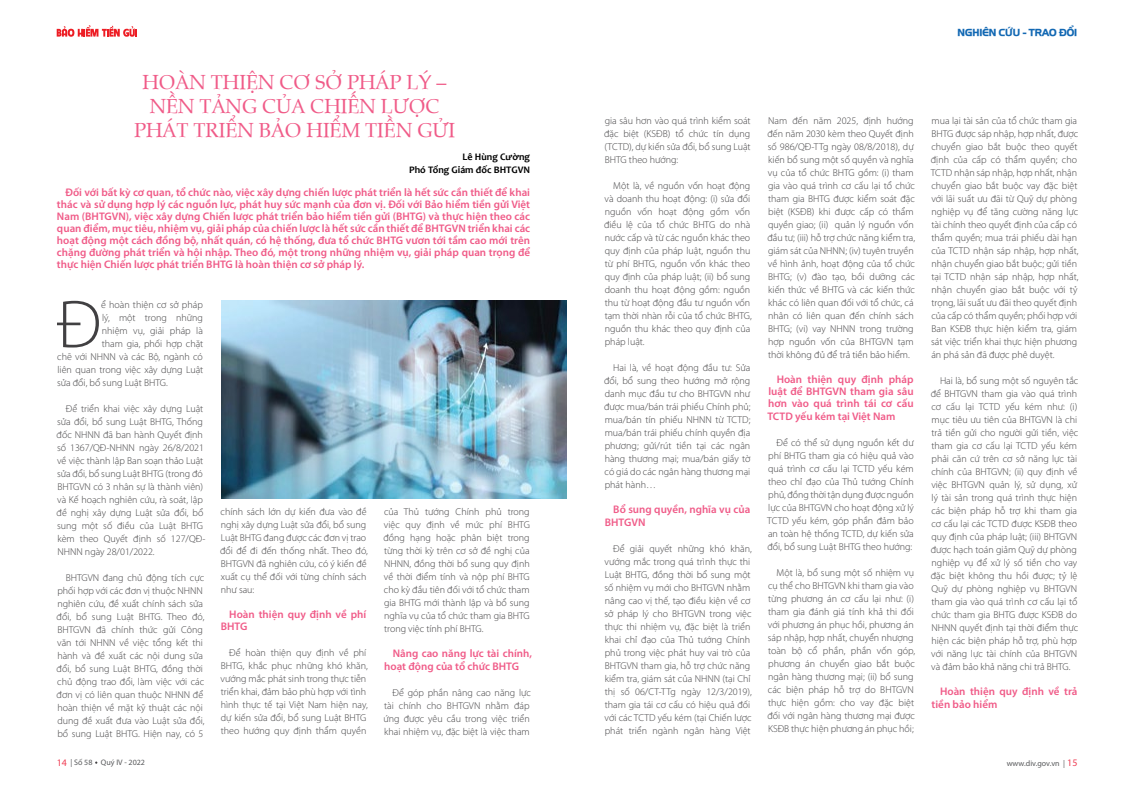
<style>
.page{position:relative;width:1134px;height:794px;background:#fff}
.page>*{position:absolute;margin:0;border:0;box-sizing:border-box;transform-origin:0 0}
.t1{font:300 67.9px "Myriad Pro";color:#414042}
.t2{font:20px/24px "UVN Viet Sach";color:#f05b88;text-align:center}
.t3{font:600 11px/12px "Myriad Pro";color:#f05b88}
.t4{font:300 10px/13px "Myriad Pro";color:#414042}
.t5{font:700 10px/13px "Candara";color:#000;text-align:right}
.t6{font:10px "UTM Hanzel";color:#1268b3}
.t7{font:8px "Myriad Pro";color:#58595b}
.s1{font-size:10px;color:#ef4056}
</style>
<div class="page">
<svg style="left:57px;top:25px;width:80px;height:12px"></svg>
<img style="left:221px;top:300px;width:346px;height:198px">
<h2 class="t2" style="left:134px;top:68px;width:322px">HOÀN THIỆN CƠ SỞ PHÁP LÝ –<br>NỀN TẢNG CỦA CHIẾN LƯỢC<br>PHÁT TRIỂN BẢO HIỂM TIỀN GỬI</h2>
<p class="t5" style="left:409px;top:150px;width:122px">Lê Hùng Cường<br>Phó Tổng Giám đốc BHTGVN</p>
<p class="t3" style="left:57px;top:186px;width:475px;text-align:justify;text-indent:9px">Đối với bất kỳ cơ quan, tổ chức nào, việc xây dựng chiến lược phát triển là hết sức cần thiết để khai thác và sử dụng hợp lý các nguồn lực, phát huy sức mạnh của đơn vị. Đối với Bảo hiểm tiền gửi Việt Nam (BHTGVN), việc xây dựng Chiến lược phát triển bảo hiểm tiền gửi (BHTG) và thực hiện theo các quan điểm, mục tiêu, nhiệm vụ, giải pháp của chiến lược là hết sức cần thiết để BHTGVN triển khai các hoạt động một cách đồng bộ, nhất quán, có hệ thống, đưa tổ chức BHTG vươn tới tầm cao mới trên chặng đường phát triển và hội nhập. Theo đó, một trong những nhiệm vụ, giải pháp quan trọng để thực hiện Chiến lược phát triển BHTG là hoàn thiện cơ sở pháp lý.</p>
<h1 class="t1" style="left:57px;top:283px;width:46px">Đ</h1>
<p class="t4" style="left:101px;top:298px;width:103px">ể hoàn thiện cơ sở pháp</p>
<p class="t4" style="left:102px;top:311px;width:102px">lý, một trong những</p>
<p class="t4" style="left:102px;top:324px;width:102px">nhiệm vụ, giải pháp là</p>
<p class="t4" style="left:102px;top:337px;width:103px">tham gia, phối hợp chặt</p>
<p class="t4" style="left:57px;top:350px;width:147px">chẽ với NHNN và các Bộ, ngành có</p>
<p class="t4" style="left:57px;top:363px;width:147px">liên quan trong việc xây dựng Luật</p>
<p class="t4" style="left:57px;top:376px;width:112px">sửa đổi, bổ sung Luật BHTG.</p>
<p class="t4" style="left:57px;top:402px;width:150px;text-indent:9px">Để triển khai việc xây dựng Luật sửa đổi, bổ sung Luật BHTG, Thống đốc NHNN đã ban hành Quyết định số 1367/QĐ-NHNN ngày 26/8/2021 về việc thành lập Ban soạn thảo Luật sửa đổi, bổ sung Luật BHTG (trong đó<br>BHTGVN có 3 nhân sự là thành viên) và Kế hoạch nghiên cứu, rà soát, lập đề nghị xây dựng Luật sửa đổi, bổ sung một số điều của Luật BHTG kèm theo Quyết định số 127/QĐ-<br>NHNN ngày 28/01/2022.</p>
<p class="t4" style="left:57px;top:571px;width:149px;text-indent:9px">BHTGVN đang chủ động tích cực phối hợp với các đơn vị thuộc NHNN nghiên cứu, đề xuất chính sách sửa đổi, bổ sung Luật BHTG. Theo đó,<br>BHTGVN đã chính thức gửi Công văn tới NHNN về việc tổng kết thi hành và đề xuất các nội dung sửa đổi, bổ sung Luật BHTG, đồng thời chủ động trao đổi, làm việc với các đơn vị có liên quan thuộc NHNN để hoàn thiện về mặt kỹ thuật các nội dung đề xuất đưa vào Luật sửa đổi, bổ sung Luật BHTG. Hiện nay, có 5</p>
<p class="t4" style="left:220px;top:505px;width:149px">chính sách lớn dự kiến đưa vào đề nghị xây dựng Luật sửa đổi, bổ sung<br>Luật BHTG đang được các đơn vị trao đổi để đi đến thống nhất. Theo đó,<br>BHTGVN đã nghiên cứu, có ý kiến đề xuất cụ thể đối với từng chính sách như sau:</p>
<p class="t3" style="left:221px;top:608px;width:147px;text-indent:9px">Hoàn thiện quy định về phí<br>BHTG</p>
<p class="t4" style="left:221px;top:646px;width:149px;text-indent:9px">Để hoàn thiện quy định về phí<br>BHTG, khắc phục những khó khăn, vướng mắc phát sinh trong thực tiễn triển khai, đảm bảo phù hợp với tình hình thực tế tại Việt Nam hiện nay, dự kiến sửa đổi, bổ sung Luật BHTG theo hướng quy định thẩm quyền</p>
<p class="t4" style="left:383px;top:505px;width:148px;text-align:justify">của Thủ tướng Chính phủ trong việc quy định về mức phí BHTG đồng hạng hoặc phân biệt trong từng thời kỳ trên cơ sở đề nghị của NHNN, đồng thời bổ sung quy định về thời điểm tính và nộp phí BHTG cho kỳ đầu tiên đối với tổ chức tham gia BHTG mới thành lập và bổ sung nghĩa vụ của tổ chức tham gia BHTG trong việc tính phí BHTG.</p>
<p class="t3" style="left:384px;top:646px;width:149px;line-height:13px;text-indent:8px">Nâng cao năng lực tài chính, hoạt động của tổ chức BHTG</p>
<p class="t4" style="left:383px;top:686px;width:149px;text-indent:9px">Để góp phần nâng cao năng lực tài chính cho BHTGVN nhằm đáp ứng được yêu cầu trong việc triển khai nhiệm vụ, đặc biệt là việc tham</p>
<p class="t6" style="left:958px;top:25px;width:121px">NGHIÊN CỨU - TRAO ĐỔI</p>
<p class="t4" style="left:604px;top:114px;width:148px;text-align:justify">gia sâu hơn vào quá trình kiểm soát đặc biệt (KSĐB) tổ chức tín dụng (TCTD), dự kiến sửa đổi, bổ sung Luật BHTG theo hướng:</p>
<p class="t4" style="left:604px;top:179px;width:149px;text-indent:9px">Một là, về nguồn vốn hoạt động và doanh thu hoạt động: (i) sửa đổi nguồn vốn hoạt động gồm vốn điều lệ của tổ chức BHTG do nhà nước cấp và từ các nguồn khác theo quy định của pháp luật, nguồn thu từ phí BHTG, nguồn vốn khác theo quy định của pháp luật; (ii) bổ sung doanh thu hoạt động gồm: nguồn thu từ hoạt động đầu tư nguồn vốn tạm thời nhàn rỗi của tổ chức BHTG, nguồn thu khác theo quy định của pháp luật.</p>
<p class="t4" style="left:604px;top:361px;width:148px;text-align:justify;text-indent:9px">Hai là, về hoạt động đầu tư: Sửa đổi, bổ sung theo hướng mở rộng danh mục đầu tư cho BHTGVN như được mua/bán trái phiếu Chính phủ; mua/bán tín phiếu NHNN từ TCTD; mua/bán trái phiếu chính quyền địa phương; gửi/rút tiền tại các ngân hàng thương mại; mua/bán giấy tờ có giá do các ngân hàng thương mại phát hành…</p>
<p class="t3" style="left:605px;top:502px;width:147px;line-height:13px;text-indent:9px">Bổ sung quyền, nghĩa vụ của<br>BHTGVN</p>
<p class="t4" style="left:604px;top:542px;width:149px;text-indent:9px">Để giải quyết những khó khăn, vướng mắc trong quá trình thực thi<br>Luật BHTG, đồng thời bổ sung một số nhiệm vụ mới cho BHTGVN nhằm nâng cao vị thế, tạo điều kiện về cơ sở pháp lý cho BHTGVN trong việc thực thi nhiệm vụ, đặc biệt là triển khai chỉ đạo của Thủ tướng Chính phủ trong việc phát huy vai trò của<br>BHTGVN tham gia, hỗ trợ chức năng kiểm tra, giám sát của NHNN (tại Chỉ thị số 06/CT-TTg ngày 12/3/2019), tham gia tái cơ cấu có hiệu quả đối với các TCTD yếu kém (tại Chiến lược phát triển ngành ngân hàng Việt</p>
<p class="t4" style="left:767px;top:114px;width:149px">Nam đến năm 2025, định hướng đến năm 2030 kèm theo Quyết định số 986/QĐ-TTg ngày 08/8/2018), dự kiến bổ sung một số quyền và nghĩa vụ của tổ chức BHTG gồm: (i) tham gia vào quá trình cơ cấu lại tổ chức tham gia BHTG được kiểm soát đặc biệt (KSĐB) khi được cấp có thẩm quyền giao; (ii) quản lý nguồn vốn đầu tư; (iii) hỗ trợ chức năng kiểm tra, giám sát của NHNN; (iv) tuyên truyền về hình ảnh, hoạt động của tổ chức<br>BHTG; (v) đào tạo, bồi dưỡng các kiến thức về BHTG và các kiến thức khác có liên quan đối với tổ chức, cá nhân có liên quan đến chính sách<br>BHTG; (vi) vay NHNN trong trường hợp nguồn vốn của BHTGVN tạm thời không đủ để trả tiền bảo hiểm.</p>
<p class="t3" style="left:768px;top:373px;width:147px;text-align:justify;text-indent:8px">Hoàn thiện quy định pháp luật để BHTGVN tham gia sâu hơn vào quá trình tái cơ cấu</p>
<p class="t3" style="left:767px;top:410px;width:130px">TCTD yếu kém tại Việt Nam</p>
<p class="t4" style="left:767px;top:436px;width:148px;text-align:justify;text-indent:9px">Để có thể sử dụng nguồn kết dư phí BHTG tham gia có hiệu quả vào quá trình cơ cấu lại TCTD yếu kém theo chỉ đạo của Thủ tướng Chính phủ, đồng thời tận dụng được nguồn lực của BHTGVN cho hoạt động xử lý TCTD yếu kém, góp phần đảm bảo an toàn hệ thống TCTD, dự kiến sửa đổi, bổ sung Luật BHTG theo hướng:</p>
<p class="t4" style="left:767px;top:566px;width:149px;text-indent:9px">Một là, bổ sung một số nhiệm vụ cụ thể cho BHTGVN khi tham gia vào từng phương án cơ cấu lại như: (i) tham gia đánh giá tính khả thi đối với phương án phục hồi, phương án sáp nhập, hợp nhất, chuyển nhượng toàn bộ cổ phần, phần vốn góp, phương án chuyển giao bắt buộc ngân hàng thương mại; (ii) bổ sung các biện pháp hỗ trợ do BHTGVN thực hiện gồm: cho vay đặc biệt đối với ngân hàng thương mại được<br>KSĐB thực hiện phương án phục hồi;</p>
<p class="t4" style="left:931px;top:114px;width:149px">mua lại tài sản của tổ chức tham gia<br>BHTG được sáp nhập, hợp nhất, được chuyển giao bắt buộc theo quyết định của cấp có thẩm quyền; cho<br>TCTD nhận sáp nhập, hợp nhất, nhận chuyển giao bắt buộc vay đặc biệt với lãi suất ưu đãi từ Quỹ dự phòng nghiệp vụ để tăng cường năng lực tài chính theo quyết định của cấp có thẩm quyền; mua trái phiếu dài hạn của TCTD nhận sáp nhập, hợp nhất, nhận chuyển giao bắt buộc; gửi tiền tại TCTD nhận sáp nhập, hợp nhất, nhận chuyển giao bắt buộc với tỷ trọng, lãi suất ưu đãi theo quyết định của cấp có thẩm quyền; phối hợp với<br>Ban KSĐB thực hiện kiểm tra, giám sát việc triển khai thực hiện phương án phá sản đã được phê duyệt.</p>
<p class="t4" style="left:931px;top:374px;width:149px;text-indent:9px">Hai là, bổ sung một số nguyên tắc để BHTGVN tham gia vào quá trình cơ cấu lại TCTD yếu kém như: (i) mục tiêu ưu tiên của BHTGVN là chi trả tiền gửi cho người gửi tiền, việc tham gia cơ cấu lại TCTD yếu kém phải căn cứ trên cơ sở năng lực tài chính của BHTGVN; (ii) quy định về việc BHTGVN quản lý, sử dụng, xử lý tài sản trong quá trình thực hiện các biện pháp hỗ trợ khi tham gia cơ cấu lại các TCTD được KSĐB theo quy định của pháp luật; (iii) BHTGVN được hạch toán giảm Quỹ dự phòng nghiệp vụ để xử lý số tiền cho vay đặc biệt không thu hồi được; tỷ lệ<br>Quỹ dự phòng nghiệp vụ BHTGVN tham gia vào quá trình cơ cấu lại tổ chức tham gia BHTG được KSĐB do<br>NHNN quyết định tại thời điểm thực hiện các biện pháp hỗ trợ, phù hợp với năng lực tài chính của BHTGVN và đảm bảo khả năng chi trả BHTG.</p>
<p class="t3" style="left:931px;top:684px;width:147px;line-height:13px;text-indent:8px">Hoàn thiện quy định về trả tiền bảo hiểm</p>
<p class="t7" style="left:57px;top:757px;width:90px"><span class="s1">14</span> | Số 58 Quý IV - 2022</p>
<p class="t7" style="left:1007px;top:758px;width:72px">www.div.gov.vn | <span class="s1">15</span></p>
</div>
